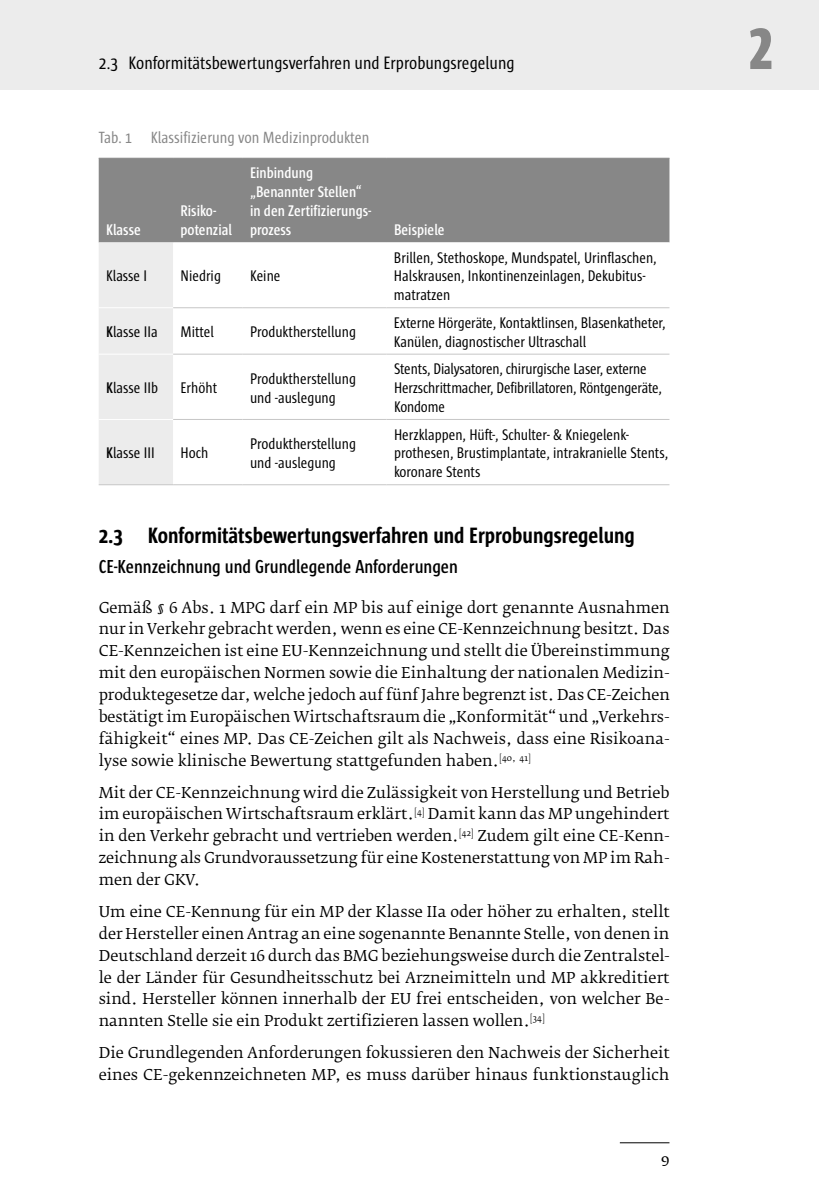
<style>
.page{position:relative;width:819px;height:1202px;background:#fff}
.page>*{position:absolute;margin:0;border:0;box-sizing:border-box;transform-origin:0 0}
.t1{font:800 59.5px "Sun Cd";color:#878787}
.t2{font:700 22.75px "Sun Cd";color:#000}
.t3{font:600 19.25px "Sun Cd";color:#000}
.t4{font:18.38px "Sun Cd";color:#000}
.t5{font:16.62px "Sun Cd";color:#878787}
.t6{font:15.75px/18.9px "Sun Cd";color:#000}
.t7{font:600 15.75px/18.9px "Sun Cd";color:#fff}
.t8{font:15.75px "Fedra Serif B Pro";color:#000}
.t9{font:14.88px/21.9px "Fedra Serif B Pro";color:#000;text-align:justify}
.s1{font-weight:600}
</style>
<div class="page">
<div style="left:0;top:0;width:819px;height:90px;background:#ececec"></div>
<hr style="left:620px;top:1142px;width:49px;height:1px;background:#000">
<div style="left:99px;top:159px;width:570px;height:83px;background:#878787"></div>
<div style="left:99px;top:242px;width:74px;height:242px;background:#ececec"></div>
<svg style="left:173px;top:242px;width:496px;height:112px"></svg>
<hr style="left:99px;top:307px;width:74px;height:1px;background:#fff">
<hr style="left:173px;top:307px;width:70px;height:1px;background:#c6c6c6">
<hr style="left:243px;top:307px;width:143px;height:1px;background:#c6c6c6">
<hr style="left:386px;top:307px;width:283px;height:1px;background:#c6c6c6">
<hr style="left:99px;top:354px;width:74px;height:1px;background:#fff">
<hr style="left:173px;top:354px;width:70px;height:1px;background:#c6c6c6">
<hr style="left:243px;top:354px;width:143px;height:1px;background:#c6c6c6">
<hr style="left:386px;top:354px;width:283px;height:1px;background:#c6c6c6">
<hr style="left:99px;top:419px;width:74px;height:1px;background:#fff">
<hr style="left:173px;top:419px;width:70px;height:1px;background:#c6c6c6">
<hr style="left:243px;top:419px;width:143px;height:1px;background:#c6c6c6">
<hr style="left:386px;top:419px;width:283px;height:1px;background:#c6c6c6">
<hr style="left:99px;top:158px;width:74px;height:1px;background:#878787">
<hr style="left:173px;top:158px;width:70px;height:1px;background:#878787">
<hr style="left:243px;top:158px;width:143px;height:1px;background:#878787">
<hr style="left:386px;top:158px;width:283px;height:1px;background:#878787">
<hr style="left:99px;top:484px;width:74px;height:1px;background:#c6c6c6">
<hr style="left:173px;top:484px;width:70px;height:1px;background:#c6c6c6">
<hr style="left:243px;top:484px;width:143px;height:1px;background:#c6c6c6">
<hr style="left:386px;top:484px;width:283px;height:1px;background:#c6c6c6">
<p class="t4" style="left:99px;top:53px;width:417px">2.3 Konformitätsbewertungsverfahren und Erprobungsregelung</p>
<p class="t5" style="left:99px;top:129px;width:272px">Tab. 1 Klassifizierung von Medizinprodukten</p>
<p class="t7" style="left:106px;top:220px;width:36px">Klasse</p>
<p class="t7" style="left:181px;top:201px;width:53px">Risiko&shy;potenzial</p>
<p class="t7" style="left:250px;top:163px;width:123px">Einbindung „Benannter Stellen“ in den Zertifizierungs&shy;prozess</p>
<p class="t6" style="left:106px;top:266px;width:43px">Klasse I</p>
<p class="t6" style="left:181px;top:266px;width:42px">Niedrig</p>
<p class="t6" style="left:250px;top:266px;width:32px">Keine</p>
<p class="t7" style="left:394px;top:220px;width:52px">Beispiele</p>
<p class="t6" style="left:394px;top:248px;width:264px">Brillen, Stethoskope, Mundspatel, Urinflaschen,<br>Halskrausen, Inkontinenzeinlagen, Dekubitus&shy;matratzen</p>
<p class="t6" style="left:106px;top:322px;width:53px"><span class="s1">K</span>lasse IIa</p>
<p class="t6" style="left:180px;top:322px;width:35px">Mittel</p>
<p class="t6" style="left:250px;top:322px;width:107px">Produktherstellung</p>
<p class="t6" style="left:394px;top:313px;width:273px">Externe Hörgeräte, Kontaktlinsen, Blasenkatheter,<br>Kanülen, diagnostischer Ultraschall</p>
<p class="t6" style="left:106px;top:378px;width:53px"><span class="s1">K</span>lasse IIb</p>
<p class="t6" style="left:180px;top:378px;width:38px">Erhöht</p>
<p class="t6" style="left:250px;top:369px;width:107px">Produktherstellung und -auslegung</p>
<p class="t6" style="left:394px;top:359px;width:269px">Stents, Dialysatoren, chirurgische Laser, externe<br>Herzschrittmacher, Defibrillatoren, Röntgengeräte,<br>Kondome</p>
<p class="t6" style="left:106px;top:443px;width:50px"><span class="s1">K</span>lasse III</p>
<p class="t6" style="left:181px;top:443px;width:29px">Hoch</p>
<p class="t6" style="left:250px;top:434px;width:107px">Produktherstellung und -auslegung</p>
<p class="t6" style="left:394px;top:425px;width:276px">Herzklappen, Hüft‑, Schulter- &amp; Kniegelenk&shy;prothesen, Brustimplantate, intrakranielle Stents, koronare Stents</p>
<h2 class="t2" style="left:99px;top:523px;width:537px">2.3 Konformitätsbewertungsverfahren und Erprobungsregelung</h2>
<p class="t3" style="left:99px;top:556px;width:361px">CE-Kennzeichnung und Grundlegende Anforderungen</p>
<p class="t9" style="left:99px;top:596px;width:572px">Gemäß § 6 Abs. 1 MPG darf ein MP bis auf einige dort genannte Ausnahmen nur in Verkehr gebracht werden, wenn es eine CE-Kennzeichnung besitzt. Das CE-Kennzeichen ist eine EU-Kennzeichnung und stellt die Übereinstimmung mit den europäischen Normen sowie die Einhaltung der nationalen Medizin&shy;produktegesetze dar, welche jedoch auf fünf Jahre begrenzt ist. Das CE-Zeichen bestätigt im Europäischen Wirtschaftsraum die „Konformität“ und „Verkehrs&shy;fähigkeit“ eines MP. Das CE-Zeichen gilt als Nachweis, dass eine Risikoana&shy;lyse sowie klinische Bewertung stattgefunden haben.<sup>[40,</sup> <sup>41]</sup></p>
<p class="t9" style="left:99px;top:781px;width:572px">Mit der CE-Kennzeichnung wird die Zulässigkeit von Herstellung und Betrieb im europäischen Wirtschaftsraum erklärt.<sup>[4]</sup> Damit kann das MP ungehindert in den Verkehr gebracht und vertrieben werden.<sup>[42]</sup> Zudem gilt eine CE-Kenn&shy;zeichnung als Grundvoraussetzung für eine Kostenerstattung von MP im Rah&shy;men der GKV.</p>
<p class="t9" style="left:99px;top:901px;width:572px">Um eine CE-Kennung für ein MP der Klasse IIa oder höher zu erhalten, stellt der Hersteller einen Antrag an eine sogenannte Benannte Stelle, von denen in Deutschland derzeit 16 durch das BMG beziehungsweise durch die Zentralstel&shy;le der Länder für Gesundheitsschutz bei Arzneimitteln und MP akkreditiert sind. Hersteller können innerhalb der EU frei entscheiden, von welcher Be&shy;nannten Stelle sie ein Produkt zertifizieren lassen wollen.<sup>[34]</sup></p>
<p class="t9" style="left:99px;top:1042px;width:572px">Die Grundlegenden Anforderungen fokussieren den Nachweis der Sicherheit eines CE-gekennzeichneten MP, es muss darüber hinaus funktionstauglich</p>
<p class="t8" style="left:660px;top:1150px;width:10px">9</p>
<h1 class="t1" style="left:749px;top:16px;width:25px">2</h1>
</div>
